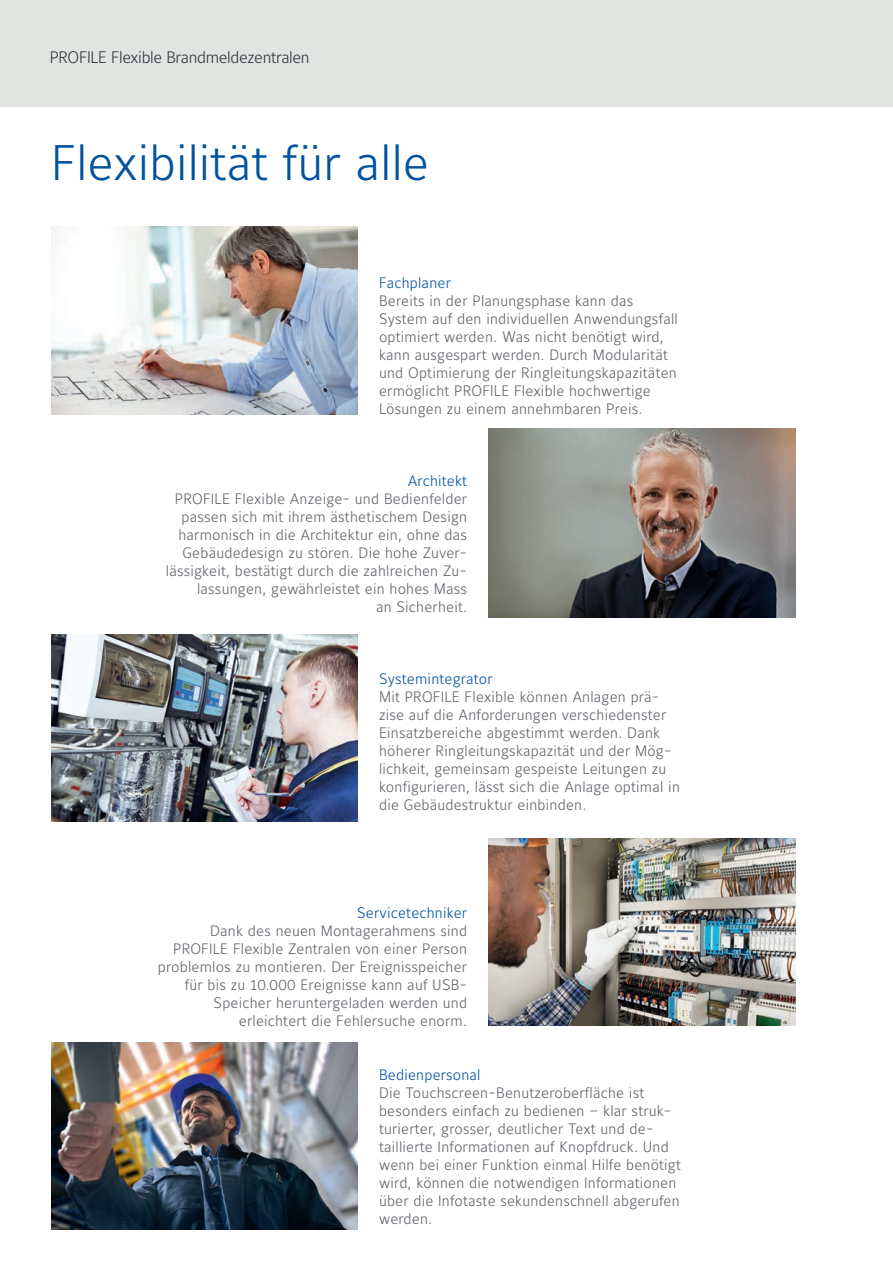
<style>
.page{position:relative;width:893px;height:1263px;background:#fff}
.page>*{position:absolute;margin:0;border:0;box-sizing:border-box;transform-origin:0 0}
.t1{font:300 49.5px "Maurea Jci Lf ML";letter-spacing:.005em;color:#01539e}
.t2{font:300 16.5px "Maurea Jci Tf ML";letter-spacing:-.02em;color:#323640}
.t3{font:300 15px/18px "Maurea Jci Lf ML";letter-spacing:.015em;color:#5f6369}
.t4{font:300 15px "Maurea Jci Lf ML";letter-spacing:.015em;color:#01539e}
</style>
<div class="page">
<div style="left:0;top:0;width:893px;height:106px;background:#e2e4e2"></div>
<img style="left:51px;top:226px;width:307px;height:188px">
<img style="left:488px;top:428px;width:307px;height:189px">
<img style="left:51px;top:634px;width:307px;height:187px">
<img style="left:488px;top:838px;width:307px;height:188px">
<img style="left:51px;top:1043px;width:307px;height:187px">
<p class="t2" style="left:50px;top:47px;width:261px">PROFILE Flexible Brandmeldezentralen</p>
<h1 class="t1" style="left:51px;top:132px;width:379px">Flexibilität für alle</h1>
<p class="t4" style="left:379px;top:274px;width:73px">Fachplaner</p>
<p class="t3" style="left:379px;top:291px;width:300px">Bereits in der Planungsphase kann das System auf den individuellen Anwendungsfall optimiert werden. Was nicht benötigt wird, kann ausgespart werden. Durch Modularität und Optimierung der Ringleitungskapazitäten ermöglicht PROFILE Flexible hochwertige Lösungen zu einem annehmbaren Preis.</p>
<p class="t4" style="left:408px;top:472px;width:61px">Architekt</p>
<p class="t3" style="left:166px;top:489px;width:303px;text-align:right">PROFILE Flexible Anzeige- und Bedienfelder passen sich mit ihrem ästhetischem Design harmonisch in die Architektur ein, ohne das Gebäudedesign zu stören. Die hohe Zuver&shy;lässigkeit, bestätigt durch die zahlreichen Zu&shy;lassungen, gewährleistet ein hohes Mass<br>an Sicherheit.</p>
<p class="t4" style="left:379px;top:670px;width:115px">Systemintegrator</p>
<p class="t3" style="left:379px;top:687px;width:302px">Mit PROFILE Flexible können Anlagen prä&shy;zise auf die Anforderungen verschiedenster Einsatzbereiche abgestimmt werden. Dank höherer Ringleitungskapazität und der Mög&shy;lichkeit, gemeinsam gespeiste Leitungen zu konfigurieren, lässt sich die Anlage optimal in die Gebäudestruktur einbinden.</p>
<p class="t4" style="left:357px;top:904px;width:111px">Servicetechniker</p>
<p class="t3" style="left:158px;top:921px;width:311px;text-align:right">Dank des neuen Montagerahmens sind PROFILE Flexible Zentralen von einer Person problemlos zu montieren. Der Ereignisspeicher für bis zu 10.000 Ereignisse kann auf USB-Speicher heruntergeladen werden und erleichtert die Fehlersuche enorm.</p>
<p class="t4" style="left:379px;top:1066px;width:103px">Bedienpersonal</p>
<p class="t3" style="left:379px;top:1083px;width:303px">Die Touchscreen-Benutzeroberfläche ist besonders einfach zu bedienen – klar struk&shy;turierter, grosser, deutlicher Text und de&shy;taillierte Informationen auf Knopfdruck. Und wenn bei einer Funktion einmal Hilfe benötigt wird, können die notwendigen Informationen über die Infotaste sekundenschnell abgerufen werden.</p>
</div>
